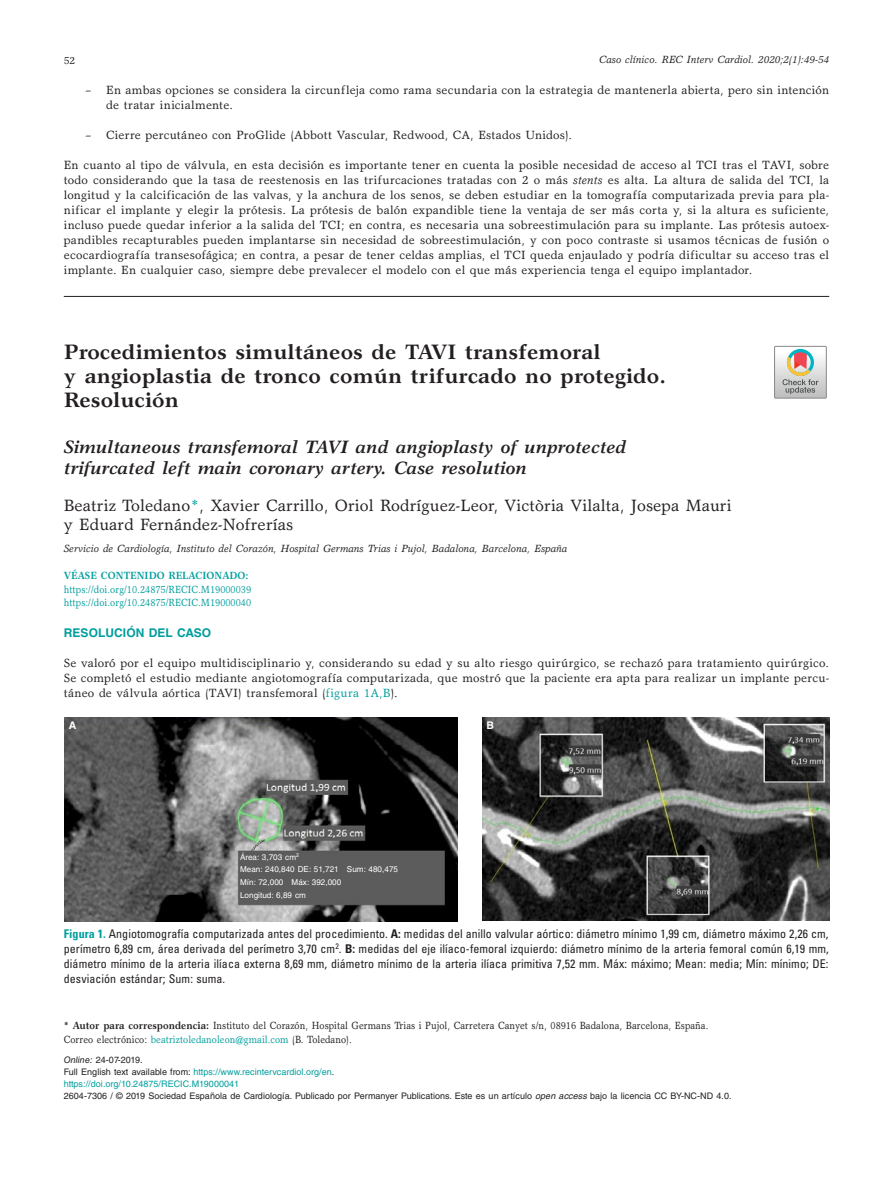
<style>
.page{position:relative;width:893px;height:1191px;background:#fff}
.page>*{position:absolute;margin:0;border:0;box-sizing:border-box;transform-origin:0 0}
.t1{font:700 21px/24px "Garth Graphic Std";letter-spacing:.005em;color:#231f20}
.t2{font:italic 700 18px/21px "Garth Graphic Std";letter-spacing:.005em;color:#231f20}
.t3{font:16.5px/19.5px "Garth Graphic Std";letter-spacing:.005em;color:#231f20}
.t4{font:12px/15px "Garth Graphic Std";letter-spacing:.015em;color:#231f20;text-align:justify}
.t5{font:condensed 12px/15px "Univers LT Std";letter-spacing:.005em;color:#231f20;text-align:justify}
.t6{font:700 12px "Helvetica LT Std";letter-spacing:.005em;color:#009d9d}
.t7{font:10.5px/13.5px "Garth Graphic Std";letter-spacing:.005em;color:#231f20;scale:.9 1}
.t8{font:italic 10.5px "Garth Graphic Std";letter-spacing:.005em;color:#231f20}
.t9{font:10.5px/13.5px "Garth Graphic Std";letter-spacing:.005em;color:#009d9d;scale:.9 1}
.t10{font:700 10.5px "Garth Graphic Std";letter-spacing:.005em;color:#009d9d;scale:.9 1}
.t11{font:10.5px "Garth Graphic Std";letter-spacing:.005em;color:#231f20}
.t12{font:700 10.5px "Helvetica LT Std";color:#fff}
.t13{font:9px/12px "Helvetica LT Std";letter-spacing:.005em;color:#231f20}
.t14{font:8.1px/12.8px "Helvetica LT Std";letter-spacing:.005em;color:#fff}
.s1{font-style:italic}
.s2{color:#009d9d}
.s3{font-weight:700;color:#009d9d}
.s4{font-weight:700}
</style>
<div class="page">
<svg style="left:774px;top:346px;width:52px;height:52px"></svg>
<img style="left:65px;top:717px;width:392px;height:204px">
<img style="left:482px;top:717px;width:348px;height:203px">
<hr style="left:64px;top:296px;width:765px;height:1px;background:#231f20">
<p class="t11" style="left:64px;top:54px;width:13px">52</p>
<p class="t8" style="left:599px;top:53px;width:232px">Caso clínico. REC Interv Cardiol. 2020;2(1):49-54</p>
<p class="t4" style="left:106px;top:82px;width:724px;text-indent:-21px">– En ambas opciones se considera la circunfleja como rama secundaria con la estrategia de mantenerla abierta, pero sin intención de tratar inicialmente.</p>
<p class="t4" style="left:85px;top:127px;width:488px">– Cierre percutáneo con ProGlide (Abbott Vascular, Redwood, CA, Estados Unidos).</p>
<p class="t4" style="left:64px;top:157px;width:767px">En cuanto al tipo de válvula, en esta decisión es importante tener en cuenta la posible necesidad de acceso al TCI tras el TAVI, sobre todo considerando que la tasa de reestenosis en las trifurcaciones tratadas con 2 o más <span class="s1">stents</span> es alta. La altura de salida del TCI, la longitud y la calcificación de las valvas, y la anchura de los senos, se deben estudiar en la tomografía computarizada previa para pla&shy;nificar el implante y elegir la prótesis. La prótesis de balón expandible tiene la ventaja de ser más corta y, si la altura es suficiente, incluso puede quedar inferior a la salida del TCI; en contra, es necesaria una sobreestimulación para su implante. Las prótesis autoex&shy;pandibles recapturables pueden implantarse sin necesidad de sobreestimulación, y con poco contraste si usamos técnicas de fusión o ecocardiografía transesofágica; en contra, a pesar de tener celdas amplias, el TCI queda enjaulado y podría dificultar su acceso tras el implante. En cualquier caso, siempre debe prevalecer el modelo con el que más experiencia tenga el equipo implantador.</p>
<h1 class="t1" style="left:64px;top:339px;width:604px">Procedimientos simultáneos de TAVI transfemoral<br>y angioplastia de tronco común trifurcado no protegido.<br>Resolución</h1>
<h2 class="t2" style="left:64px;top:436px;width:564px">Simultaneous transfemoral TAVI and angioplasty of unprotected trifurcated left main coronary artery. Case resolution</h2>
<h3 class="t3" style="left:64px;top:495px;width:669px">Beatriz Toledano<span class="s2">*</span>, Xavier Carrillo, Oriol Rodríguez-Leor, Victòria Vilalta, Josepa Mauri y Eduard Fernández-Nofrerías</h3>
<p class="t8" style="left:64px;top:542px;width:505px">Servicio de Cardiología, Instituto del Corazón, Hospital Germans Trias i Pujol, Badalona, Barcelona, España</p>
<p class="t10" style="left:64px;top:569px;width:207px">VÉASE CONTENIDO RELACIONADO:</p>
<p class="t9" style="left:64px;top:582px;width:210px">https://doi.org/10.24875/RECIC.M19000039 https://doi.org/10.24875/RECIC.M19000040</p>
<p class="t6" style="left:64px;top:625px;width:149px">RESOLUCIÓN DEL CASO</p>
<p class="t4" style="left:64px;top:655px;width:767px">Se valoró por el equipo multidisciplinario y, considerando su edad y su alto riesgo quirúrgico, se rechazó para tratamiento quirúrgico.<br>Se completó el estudio mediante angiotomografía computarizada, que mostró que la paciente era apta para realizar un implante percu&shy;táneo de válvula aórtica (TAVI) transfemoral (<span class="s2">figura 1A,B</span>).</p>
<p class="t12" style="left:69px;top:719px;width:9px">A</p>
<p class="t12" style="left:486px;top:719px;width:9px">B</p>
<p class="t14" style="left:240px;top:850px;width:160px">Área: 3,703 cm<sup>2<br></sup>Mean: 240,840 DE: 51,721 Sum: 480,475<br>Mín: 72,000 Máx: 392,000<br>Longitud: 6,89 cm</p>
<p class="t5" style="left:64px;top:926px;width:766px"><span class="s3">Figura 1.</span> Angiotomografía computarizada antes del procedimiento. <span class="s4">A:</span> medidas del anillo valvular aórtico: diámetro mínimo 1,99 cm, diámetro máximo 2,26 cm, perímetro 6,89 cm, área derivada del perímetro 3,70 cm<sup>2</sup>. <span class="s4">B:</span> medidas del eje ilíaco-femoral izquierdo: diámetro mínimo de la arteria femoral común 6,19 mm, diámetro mínimo de la arteria ilíaca externa 8,69 mm, diámetro mínimo de la arteria ilíaca primitiva 7,52 mm. Máx: máximo; Mean: media; Mín: mínimo; DE: desviación estándar; Sum: suma.</p>
<p class="t7" style="left:64px;top:1018px;width:718px"><span class="s4">* Autor para correspondencia:</span> Instituto del Corazón, Hospital Germans Trias i Pujol, Carretera Canyet s/n, 08916 Badalona, Barcelona, España.<br>Correo electrónico: <span class="s2">beatriztoledanoleon@gmail.com</span> (B. Toledano).</p>
<p class="t13" style="left:64px;top:1054px;width:669px"><span class="s1">Online:</span> 24-07-2019.<br>Full English text available from: <span class="s2">https://www.recintervcardiol.org/en</span>.<br><span class="s2">https://doi.org/10.24875/RECIC.M19000041<br></span>2604-7306 / © 2019 Sociedad Española de Cardiología. Publicado por Permanyer Publications. Este es un artículo <span class="s1">open access</span> bajo la licencia CC BY-NC-ND 4.0.</p>
</div>
